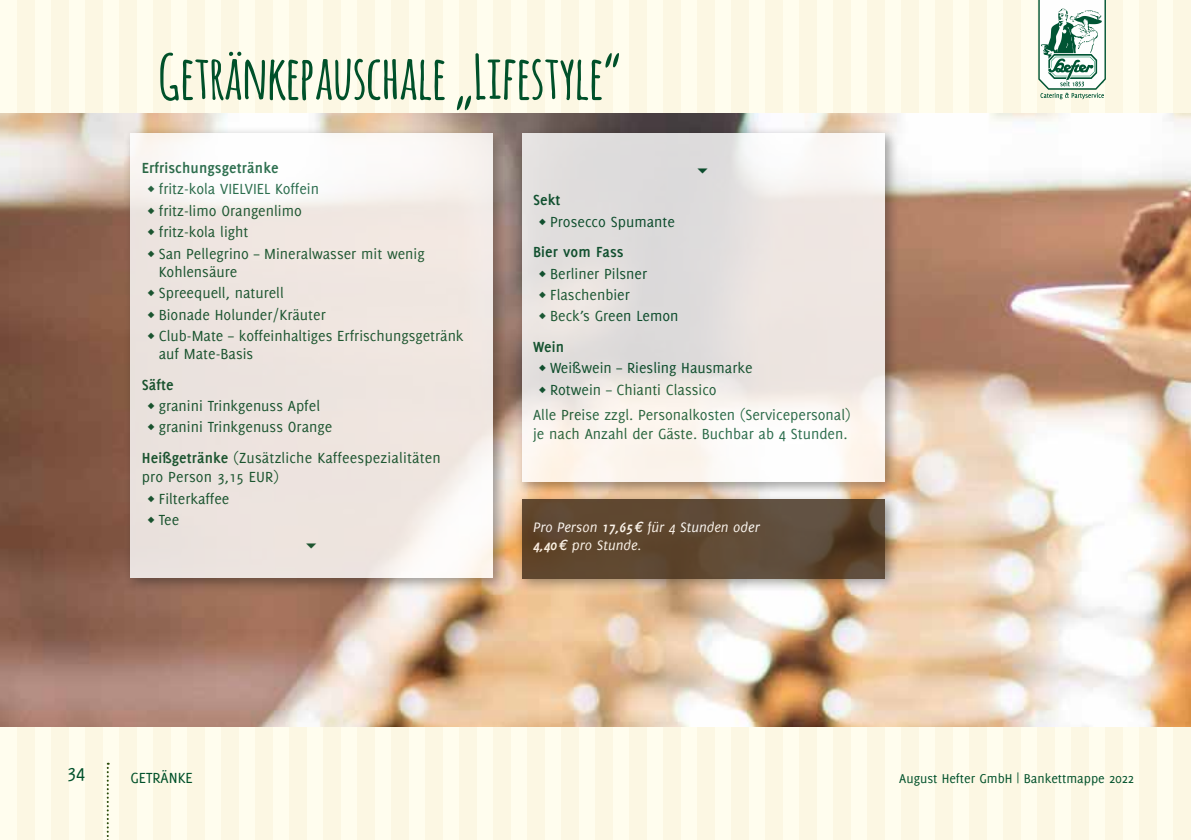
<style>
.page{position:relative;width:1191px;height:840px;background:#fff}
.page>*{position:absolute;margin:0;border:0;box-sizing:border-box;transform-origin:0 0}
.t1{font:700 60px "Amatic";letter-spacing:.01em;color:#00512a}
.t2{font:20px "Delicious";color:#00512a}
.t3{font:16px/21.4px "Delicious";color:#00512a}
.t4{font:700 16px "Delicious";letter-spacing:.01em;color:#00512a}
.t5{font:italic 15px/18px "Delicious";color:#fff}
.t6{font:14px "Delicious";color:#00512a}
.s1{font-weight:700}
</style>
<div class="page">
<div style="left:0;top:0;width:1191px;height:839px;background:#fffdee"></div>
<hr style="left:0;top:0;width:1px;height:839px;background:#fcf7e3">
<div style="left:17px;top:0;width:17px;height:839px;background:#fcf7e3"></div>
<div style="left:51px;top:0;width:17px;height:839px;background:#fcf7e3"></div>
<div style="left:85px;top:0;width:17px;height:839px;background:#fcf7e3"></div>
<div style="left:119px;top:0;width:17px;height:839px;background:#fcf7e3"></div>
<div style="left:153px;top:0;width:17px;height:839px;background:#fcf7e3"></div>
<div style="left:187px;top:0;width:17px;height:839px;background:#fcf7e3"></div>
<div style="left:221px;top:0;width:17px;height:839px;background:#fcf7e3"></div>
<div style="left:255px;top:0;width:17px;height:839px;background:#fcf7e3"></div>
<div style="left:289px;top:0;width:17px;height:839px;background:#fcf7e3"></div>
<div style="left:323px;top:0;width:17px;height:839px;background:#fcf7e3"></div>
<div style="left:357px;top:0;width:17px;height:839px;background:#fcf7e3"></div>
<div style="left:391px;top:0;width:17px;height:839px;background:#fcf7e3"></div>
<div style="left:425px;top:0;width:17px;height:839px;background:#fcf7e3"></div>
<div style="left:459px;top:0;width:17px;height:839px;background:#fcf7e3"></div>
<div style="left:493px;top:0;width:17px;height:839px;background:#fcf7e3"></div>
<div style="left:527px;top:0;width:17px;height:839px;background:#fcf7e3"></div>
<div style="left:561px;top:0;width:17px;height:839px;background:#fcf7e3"></div>
<div style="left:595px;top:0;width:17px;height:839px;background:#fcf7e3"></div>
<div style="left:629px;top:0;width:17px;height:839px;background:#fcf7e3"></div>
<div style="left:663px;top:0;width:17px;height:839px;background:#fcf7e3"></div>
<div style="left:697px;top:0;width:17px;height:839px;background:#fcf7e3"></div>
<div style="left:731px;top:0;width:17px;height:839px;background:#fcf7e3"></div>
<div style="left:765px;top:0;width:17px;height:839px;background:#fcf7e3"></div>
<div style="left:799px;top:0;width:17px;height:839px;background:#fcf7e3"></div>
<div style="left:833px;top:0;width:17px;height:839px;background:#fcf7e3"></div>
<div style="left:867px;top:0;width:17px;height:839px;background:#fcf7e3"></div>
<div style="left:901px;top:0;width:17px;height:839px;background:#fcf7e3"></div>
<div style="left:935px;top:0;width:17px;height:839px;background:#fcf7e3"></div>
<div style="left:969px;top:0;width:17px;height:839px;background:#fcf7e3"></div>
<div style="left:1003px;top:0;width:17px;height:839px;background:#fcf7e3"></div>
<div style="left:1037px;top:0;width:17px;height:839px;background:#fcf7e3"></div>
<div style="left:1071px;top:0;width:18px;height:839px;background:#fcf7e3"></div>
<div style="left:1106px;top:0;width:17px;height:839px;background:#fcf7e3"></div>
<div style="left:1140px;top:0;width:17px;height:839px;background:#fcf7e3"></div>
<div style="left:1174px;top:0;width:17px;height:839px;background:#fcf7e3"></div>
<svg style="left:1038px;top:0;width:68px;height:99px"></svg>
<svg style="left:107px;top:762px;width:2px;height:78px"></svg>
<img style="left:0;top:113px;width:1191px;height:613px">
<div style="left:123px;top:126px;width:385px;height:467px;background:#1d1d1b;opacity:.5"></div>
<svg style="left:130px;top:133px;width:363px;height:445px;fill:#efe5e0"></svg>
<div style="left:515px;top:126px;width:384px;height:370px;background:#1d1d1b;opacity:.5"></div>
<svg style="left:522px;top:133px;width:362px;height:348px"></svg>
<div style="left:515px;top:491px;width:384px;height:102px;background:#1d1d1b;opacity:.5"></div>
<svg style="left:522px;top:498px;width:362px;height:80px;background:#5f4933"></svg>
<svg style="left:306px;top:543px;width:10px;height:5px"></svg>
<svg style="left:697px;top:168px;width:10px;height:5px"></svg>
<h1 class="t1" style="left:159px;top:34px;width:462px">Getränkepauschale „Lifestyle“</h1>
<p class="t4" style="left:142px;top:158px;width:138px">Erfrischungsgetränke</p>
<p class="t3" style="left:147px;top:178px;width:279px">◊ fritz-kola VIELVIEL Koffein<br>◊ fritz-limo Orangenlimo<br>◊ fritz-kola light<br>◊ San Pellegrino – Mineralwasser mit wenig</p>
<p class="t3" style="left:147px;top:260px;width:317px;text-indent:11px">Kohlensäure<br>◊ Spreequell, naturell<br>◊ Bionade Holunder/Kräuter<br>◊ Club-Mate – koffeinhaltiges Erfrischungsgetränk</p>
<p class="t3" style="left:159px;top:342px;width:96px">auf Mate-Basis</p>
<p class="t4" style="left:142px;top:375px;width:34px">Säfte</p>
<p class="t3" style="left:147px;top:394px;width:186px">◊ granini Trinkgenuss Apfel<br>◊ granini Trinkgenuss Orange</p>
<p class="t3" style="left:142px;top:447px;width:300px;line-height:19.2px"><span class="s1">Heißgetränke</span> (Zusätzliche Kaffeespezialitäten pro Person 3,15 EUR)</p>
<p class="t3" style="left:147px;top:487px;width:83px">◊ Filterkaffee ◊ Tee</p>
<p class="t4" style="left:533px;top:191px;width:29px">Sekt</p>
<p class="t3" style="left:539px;top:210px;width:138px">◊ Prosecco Spumante</p>
<p class="t4" style="left:533px;top:243px;width:92px">Bier vom Fass</p>
<p class="t3" style="left:539px;top:262px;width:141px">◊ Berliner Pilsner<br>◊ Flaschenbier<br>◊ Beck’s Green Lemon</p>
<p class="t4" style="left:533px;top:337px;width:32px">Wein</p>
<p class="t3" style="left:539px;top:357px;width:215px">◊ Weißwein – Riesling Hausmarke ◊ Rotwein – Chianti Classico</p>
<p class="t3" style="left:533px;top:404px;width:319px;line-height:19.2px">Alle Preise zzgl. Personalkosten (Servicepersonal) je nach Anzahl der Gäste. Buchbar ab 4 Stunden.</p>
<p class="t5" style="left:533px;top:518px;width:228px">Pro Person <span class="s1">17,65¤</span> für 4 Stunden oder<br><span class="s1">4,40¤</span> pro Stunde.</p>
<p class="t2" style="left:67px;top:759px;width:19px">34</p>
<p class="t3" style="left:130px;top:766px;width:64px">GETRÄNKE</p>
<p class="t6" style="left:899px;top:770px;width:236px">August Hefter GmbH | Bankettmappe 2022</p>
</div>
